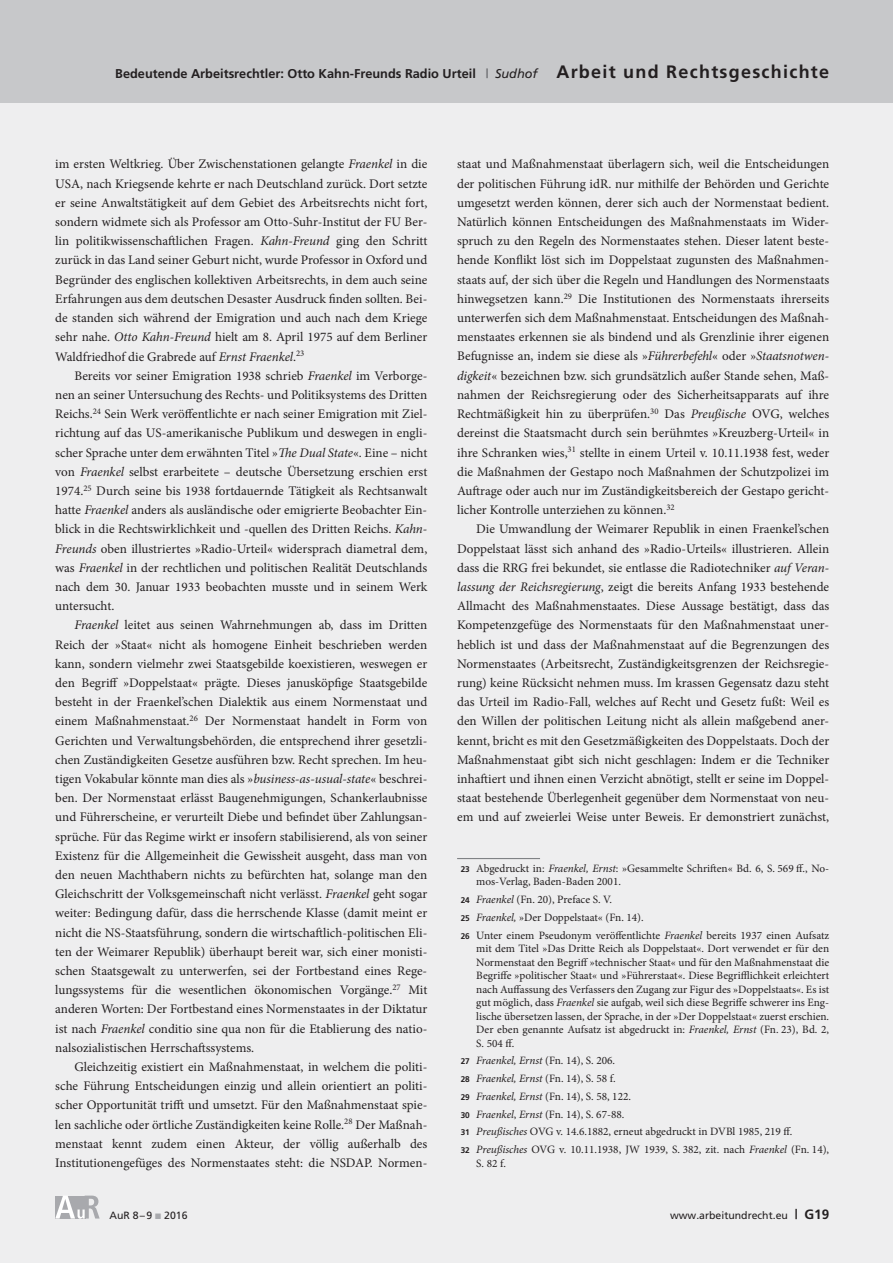
<style>
.page{position:relative;width:893px;height:1263px;background:#eeeeef}
.page>*{position:absolute;margin:0;border:0;box-sizing:border-box;transform-origin:0 0}
.t1{font:13.2px/19.2px "Minion Pro";color:#231f20;text-align:justify}
.t2{font:700 12.75px "Frutiger";color:#231f20}
.t3{font:11.25px/13.5px "Minion Pro";color:#231f20}
.t4{font:10.5px "Frutiger";color:#231f20}
.s1{color:#6c6d70}
.s2{font-weight:400;font-style:italic}
.s3{font-size:18px}
.s4{font-style:italic}
.s5{font-family:"Frutiger";font-weight:700;font-size:8.25px}
.s6{color:#a8a9ad}
.s7{font-weight:700;font-size:13.5px}
</style>
<div class="page">
<div style="left:0;top:0;width:893px;height:102px;background:#c7c8ca"></div>
<svg style="left:55px;top:1195px;width:45px;height:24px"></svg>
<hr style="left:457px;top:858px;width:83px;height:1px;background:#808285">
<p class="t2" style="left:115px;top:66px;width:715px">Bedeutende Arbeitsrechtler: Otto Kahn-Freunds Radio Urteil <span class="s1">|</span> <span class="s2">Sudhof</span> <span class="s3">Arbeit und Rechtsgeschichte</span></p>
<p class="t1" style="left:55px;top:155px;width:374px">im ersten Weltkrieg. Über Zwischenstationen gelangte <span class="s4">Fraenkel</span> in die USA, nach Kriegsende kehrte er nach Deutschland zurück. Dort setzte er seine Anwaltstätigkeit auf dem Gebiet des Arbeitsrechts nicht fort, sondern widmete sich als Professor am Otto-Suhr-Institut der FU Ber&shy;lin politikwissenschaftlichen Fragen. <span class="s4">Kahn-Freund</span> ging den Schritt zurück in das Land seiner Geburt nicht, wurde Professor in Oxford und Begründer des englischen kollektiven Arbeitsrechts, in dem auch seine Erfahrungen aus dem deutschen Desaster Ausdruck finden sollten. Bei&shy;de standen sich während der Emigration und auch nach dem Kriege sehr nahe. <span class="s4">Otto Kahn-Freund</span> hielt am 8. April 1975 auf dem Berliner Waldfriedhof die Grabrede auf <span class="s4">Ernst Fraenkel</span>.<sup>23</sup></p>
<p class="t1" style="left:55px;top:366px;width:374px;text-indent:19px">Bereits vor seiner Emigration 1938 schrieb <span class="s4">Fraenkel</span> im Verborge&shy;nen an seiner Untersuchung des Rechts- und Politiksystems des Dritten Reichs.<sup>24</sup> Sein Werk veröffentlichte er nach seiner Emigration mit Ziel&shy;richtung auf das US-amerikanische Publikum und deswegen in engli&shy;scher Sprache unter dem erwähnten Titel »<span class="s4">The Dual State</span>«. Eine – nicht von <span class="s4">Fraenkel</span> selbst erarbeitete – deutsche Übersetzung erschien erst 1974.<sup>25</sup> Durch seine bis 1938 fortdauernde Tätigkeit als Rechtsanwalt hatte <span class="s4">Fraenkel</span> anders als ausländische oder emigrierte Beobachter Ein&shy;blick in die Rechtswirklichkeit und -quellen des Dritten Reichs. <span class="s4">Kahn-Freunds</span> oben illustriertes »Radio-Urteil« widersprach diametral dem, was <span class="s4">Fraenkel</span> in der rechtlichen und politischen Realität Deutschlands nach dem 30. Januar 1933 beobachten musste und in seinem Werk untersucht.</p>
<p class="t1" style="left:55px;top:616px;width:374px;text-indent:19px"><span class="s4">Fraenkel</span> leitet aus seinen Wahrnehmungen ab, dass im Dritten Reich der »Staat« nicht als homogene Einheit beschrieben werden kann, sondern vielmehr zwei Staatsgebilde koexistieren, weswegen er den Begriff »Doppelstaat« prägte. Dieses janusköpfige Staatsgebilde besteht in der Fraenkel’schen Dialektik aus einem Normenstaat und einem Maßnahmenstaat.<sup>26</sup> Der Normenstaat handelt in Form von Gerichten und Verwaltungsbehörden, die entsprechend ihrer gesetzli&shy;chen Zuständigkeiten Gesetze ausführen bzw. Recht sprechen. Im heu&shy;tigen Vokabular könnte man dies als »<span class="s4">business-as-usual-state</span>« beschrei&shy;ben. Der Normenstaat erlässt Baugenehmigungen, Schankerlaubnisse und Führerscheine, er verurteilt Diebe und befindet über Zahlungsan&shy;sprüche. Für das Regime wirkt er insofern stabilisierend, als von seiner Existenz für die Allgemeinheit die Gewissheit ausgeht, dass man von den neuen Machthabern nichts zu befürchten hat, solange man den Gleichschritt der Volksgemeinschaft nicht verlässt. <span class="s4">Fraenkel</span> geht sogar weiter: Bedingung dafür, dass die herrschende Klasse (damit meint er nicht die NS-Staatsführung, sondern die wirtschaftlich-politischen Eli&shy;ten der Weimarer Republik) überhaupt bereit war, sich einer monisti&shy;schen Staatsgewalt zu unterwerfen, sei der Fortbestand eines Rege&shy;lungssystems für die wesentlichen ökonomischen Vorgänge.<sup>27</sup> Mit anderen Worten: Der Fortbestand eines Normenstaates in der Diktatur ist nach <span class="s4">Fraenkel</span> conditio sine qua non für die Etablierung des natio&shy;nalsozialistischen Herrschaftssystems.</p>
<p class="t1" style="left:55px;top:1057px;width:374px;text-indent:19px">Gleichzeitig existiert ein Maßnahmenstaat, in welchem die politi&shy;sche Führung Entscheidungen einzig und allein orientiert an politi&shy;scher Opportunität trifft und umsetzt. Für den Maßnahmenstaat spie&shy;len sachliche oder örtliche Zuständigkeiten keine Rolle.<sup>28</sup> Der Maßnah&shy;menstaat kennt zudem einen Akteur, der völlig außerhalb des Institutionengefüges des Normenstaates steht: die NSDAP. Normen-</p>
<p class="t1" style="left:457px;top:155px;width:374px">staat und Maßnahmenstaat überlagern sich, weil die Entscheidungen der politischen Führung idR. nur mithilfe der Behörden und Gerichte umgesetzt werden können, derer sich auch der Normenstaat bedient.<br>Natürlich können Entscheidungen des Maßnahmenstaats im Wider&shy;spruch zu den Regeln des Normenstaates stehen. Dieser latent beste&shy;hende Konflikt löst sich im Doppelstaat zugunsten des Maßnahmen&shy;staats auf, der sich über die Regeln und Handlungen des Normenstaats hinwegsetzen kann.<sup>29</sup> Die Institutionen des Normenstaats ihrerseits unterwerfen sich dem Maßnahmenstaat. Entscheidungen des Maßnah&shy;menstaates erkennen sie als bindend und als Grenzlinie ihrer eigenen Befugnisse an, indem sie diese als »<span class="s4">Führerbefehl</span>« oder »<span class="s4">Staatsnotwen&shy;digkeit</span>« bezeichnen bzw. sich grundsätzlich außer Stande sehen, Maß&shy;nahmen der Reichsregierung oder des Sicherheitsapparats auf ihre Rechtmäßigkeit hin zu überprüfen.<sup>30</sup> Das <span class="s4">Preußische</span> OVG, welches dereinst die Staatsmacht durch sein berühmtes »Kreuzberg-Urteil« in ihre Schranken wies,<sup>31</sup> stellte in einem Urteil v. 10.11.1938 fest, weder die Maßnahmen der Gestapo noch Maßnahmen der Schutzpolizei im Auftrage oder auch nur im Zuständigkeitsbereich der Gestapo gericht&shy;licher Kontrolle unterziehen zu können.<sup>32</sup></p>
<p class="t1" style="left:457px;top:519px;width:374px;text-indent:19px">Die Umwandlung der Weimarer Republik in einen Fraenkel’schen Doppelstaat lässt sich anhand des »Radio-Urteils« illustrieren. Allein dass die RRG frei bekundet, sie entlasse die Radiotechniker <span class="s4">auf Veran&shy;lassung der Reichsregierung</span>, zeigt die bereits Anfang 1933 bestehende Allmacht des Maßnahmenstaates. Diese Aussage bestätigt, dass das Kompetenzgefüge des Normenstaats für den Maßnahmenstaat uner&shy;heblich ist und dass der Maßnahmenstaat auf die Begrenzungen des Normenstaates (Arbeitsrecht, Zuständigkeitsgrenzen der Reichsregie&shy;rung) keine Rücksicht nehmen muss. Im krassen Gegensatz dazu steht das Urteil im Radio-Fall, welches auf Recht und Gesetz fußt: Weil es den Willen der politischen Leitung nicht als allein maßgebend aner&shy;kennt, bricht es mit den Gesetzmäßigkeiten des Doppelstaats. Doch der Maßnahmenstaat gibt sich nicht geschlagen: Indem er die Techniker inhaftiert und ihnen einen Verzicht abnötigt, stellt er seine im Doppel&shy;staat bestehende Überlegenheit gegenüber dem Normenstaat von neu&shy;em und auf zweierlei Weise unter Beweis. Er demonstriert zunächst,</p>
<p class="t3" style="left:476px;top:861px;width:354px;text-indent:-16px"><span class="s5">23</span> Abgedruckt in: <span class="s4">Fraenkel, Ernst</span>: »Gesammelte Schriften« Bd. 6, S. 569 ff., No&shy;mos-Verlag, Baden-Baden 2001.</p>
<p class="t3" style="left:461px;top:891px;width:370px;line-height:17.7px"><span class="s5">24</span> <span class="s4">Fraenkel</span> (Fn. 20), Preface S. V.<br><span class="s5">25</span> <span class="s4">Fraenkel,</span> »Der Doppelstaat« (Fn. 14).<br><span class="s5">26</span> Unter einem Pseudonym veröffentlichte <span class="s4">Fraenkel</span> bereits 1937 einen Aufsatz</p>
<p class="t3" style="left:476px;top:942px;width:354px;text-align:justify">mit dem Titel »Das Dritte Reich als Doppelstaat«. Dort verwendet er für den Normenstaat den Begriff »technischer Staat« und für den Maßnahmenstaat die Begriffe »politischer Staat« und »Führerstaat«. Diese Begrifflichkeit erleichtert nach Auffassung des Verfassers den Zugang zur Figur des »Doppelstaats«. Es ist gut möglich, dass <span class="s4">Fraenkel</span> sie aufgab, weil sich diese Begriffe schwerer ins Eng&shy;lische übersetzen lassen, der Sprache, in der »Der Doppelstaat« zuerst erschien.<br>Der eben genannte Aufsatz ist abgedruckt in: <span class="s4">Fraenkel, Ernst</span> (Fn. 23), Bd. 2, S. 504 ff.</p>
<p class="t3" style="left:461px;top:1052px;width:370px;line-height:17.7px"><span class="s5">27</span> <span class="s4">Fraenkel, Ernst</span> (Fn. 14), S. 206.<br><span class="s5">28</span> <span class="s4">Fraenkel, Ernst</span> (Fn. 14), S. 58 f.<br><span class="s5">29</span> <span class="s4">Fraenkel, Ernst</span> (Fn. 14), S. 58, 122.<br><span class="s5">30</span> <span class="s4">Fraenkel</span>, <span class="s4">Ernst</span> (Fn. 14), S. 67-88.<br><span class="s5">31</span> <span class="s4">Preußisches</span> OVG v. 14.6.1882, erneut abgedruckt in DVBl 1985, 219 ff.<br><span class="s5">32</span> <span class="s4">Preußisches</span> OVG v. 10.11.1938, JW 1939, S. 382, zit. nach <span class="s4">Fraenkel</span> (Fn. 14),</p>
<p class="t3" style="left:476px;top:1156px;width:31px">S. 82 f.</p>
<p class="t4" style="left:109px;top:1209px;width:80px">AuR 8–9 <span class="s6">■</span> 2016</p>
<p class="t4" style="left:670px;top:1209px;width:161px">www.arbeitundrecht.eu <span class="s7">| G19</span></p>
</div>
